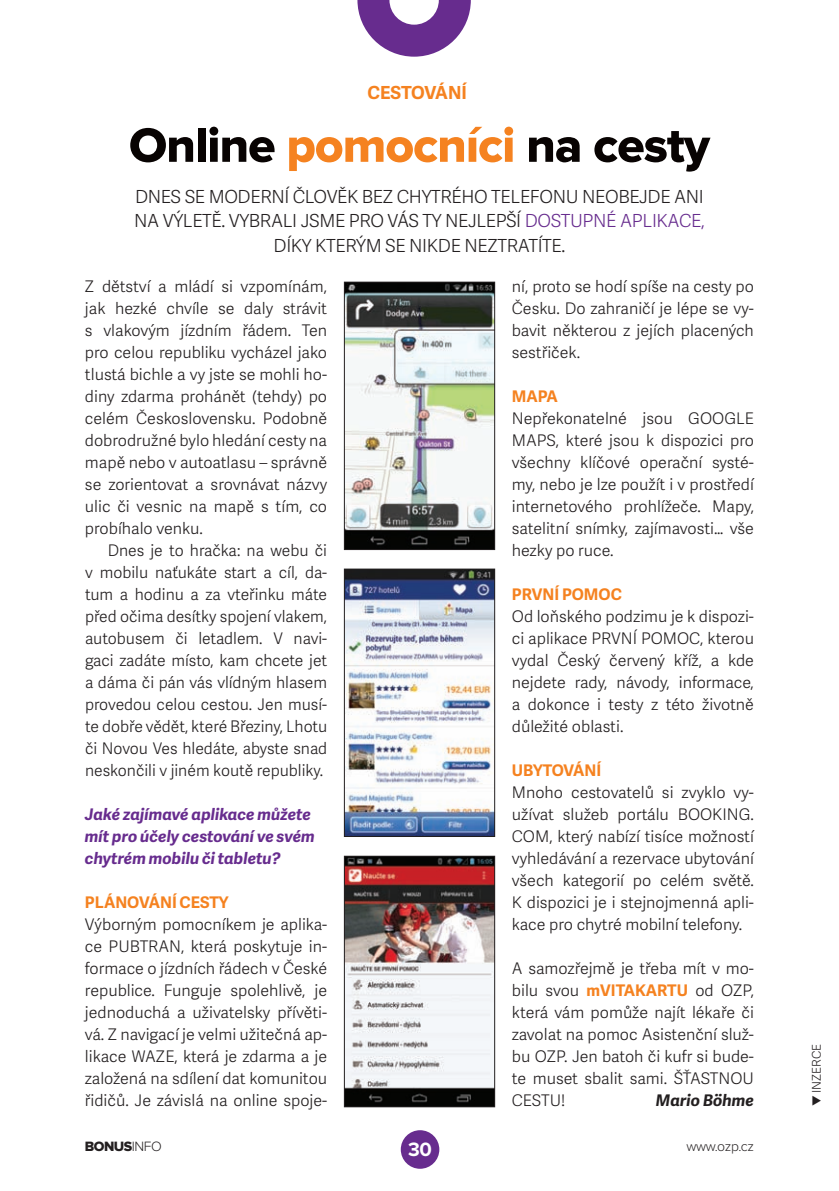
<style>
.page{position:relative;width:839px;height:1191px;background:#fff}
.page>*{position:absolute;margin:0;border:0;box-sizing:border-box;transform-origin:0 0}
.t1{font:50px "Proxima Nova Extrabld";letter-spacing:-.02em;color:#080302}
.t2{font:700 20px "Proxima Nova";color:#fff}
.t3{font:300 18px "Adelle Sans";letter-spacing:-.02em;color:#231f20}
.t4{font:300 18px "Adelle Sans";color:#672c8e}
.t5{font:700 18px "Adelle Sans";color:#f58220}
.t6{font:300 16px/22px "Adelle Sans";color:#231f20}
.t7{font:italic 700 16px/22px "Adelle Sans";color:#672c8e}
.t8{font:italic 700 16px "Adelle Sans";color:#231f20}
.t9{font:300 14px "Proxima Nova";letter-spacing:-.03em;color:#231f20}
.t10{font:14px "Proxima Nova Extrabld";letter-spacing:-.04em;color:#231f20}
.t11{font:300 12px "Adelle Sans";color:#231f20}
.s1{color:#f58220}
.s2{font-weight:700;color:#f58220}
.s3{font-family:"Proxima Nova";font-weight:300}
</style>
<div class="page">
<div style="left:401px;top:1130px;width:38px;height:38px;background:#672c8e;border-radius:50%"></div>
<svg style="left:357px;top:0;width:114px;height:57px"></svg>
<img style="left:346px;top:284px;width:147px;height:264px">
<div style="left:344px;top:282px;width:151px;height:268px;border:1px solid #231f20"></div>
<img style="left:346px;top:571px;width:147px;height:263px">
<div style="left:344px;top:569px;width:151px;height:267px;border:1px solid #231f20"></div>
<img style="left:346px;top:858px;width:147px;height:247px">
<div style="left:344px;top:856px;width:151px;height:251px;border:1px solid #231f20"></div>
<p class="t5" style="left:368px;top:79px;width:12px">CESTOVÁNÍ</p>
<p class="t1" style="left:129px;top:116px;width:583px">Online <span class="s1">pomocníci</span> na cesty</p>
<p class="t3" style="left:135px;top:184px;width:12px">dnes</p>
<p class="t3" style="left:185px;top:184px;width:37px">se moderní</p>
<p class="t3" style="left:293px;top:184px;width:12px">člov</p>
<p class="t3" style="left:337px;top:184px;width:36px">ěk bez</p>
<p class="t3" style="left:397px;top:184px;width:107px">chytrého telefonu</p>
<p class="t3" style="left:582px;top:184px;width:12px">neobejde</p>
<p class="t3" style="left:674px;top:184px;width:11px">ani</p>
<p class="t3" style="left:134px;top:208px;width:125px">na výletě. vybrali</p>
<p class="t3" style="left:301px;top:208px;width:12px">jsme</p>
<p class="t3" style="left:349px;top:208px;width:12px">pro</p>
<p class="t3" style="left:388px;top:208px;width:68px">vás ty nejlepší</p>
<p class="t4" style="left:525px;top:208px;width:13px">dostupn</p>
<p class="t4" style="left:606px;top:208px;width:25px">é aplikace</p>
<p class="t4" style="left:701px;top:208px;width:5px">,</p>
<p class="t3" style="left:274px;top:232px;width:53px">díky kter</p>
<p class="t3" style="left:356px;top:232px;width:64px">ýmse nikde</p>
<p class="t3" style="left:464px;top:232px;width:11px">neztratíte</p>
<p class="t3" style="left:562px;top:232px;width:5px">.</p>
<p class="t6" style="left:85px;top:275px;width:244px">Z dětství a mládí si vzpomínám,</p>
<p class="t6" style="left:85px;top:297px;width:244px">jak hezké chvíle se daly strávit</p>
<p class="t6" style="left:85px;top:319px;width:244px">s vlakovým jízdním řádem. Ten</p>
<p class="t6" style="left:85px;top:341px;width:244px">pro celou republiku vycházel jako</p>
<p class="t6" style="left:85px;top:363px;width:244px">tlustá bichle a vy jste se mohli ho-</p>
<p class="t6" style="left:85px;top:385px;width:244px">diny zdarma prohánět (tehdy) po</p>
<p class="t6" style="left:85px;top:407px;width:244px">celém Československu. Podobně</p>
<p class="t6" style="left:85px;top:429px;width:244px">dobrodružné bylo hledání cesty na</p>
<p class="t6" style="left:85px;top:451px;width:244px">mapě nebo v autoatlasu – správně</p>
<p class="t6" style="left:85px;top:473px;width:244px">se zorientovat a srovnávat názvy</p>
<p class="t6" style="left:85px;top:495px;width:244px">ulic či vesnic na mapě s tím, co</p>
<p class="t6" style="left:85px;top:517px;width:119px">probíhalo venku.</p>
<p class="t6" style="left:108px;top:539px;width:221px">Dnes je to hračka: na webu či</p>
<p class="t6" style="left:85px;top:561px;width:244px">v mobilu naťukáte start a cíl, da-</p>
<p class="t6" style="left:85px;top:583px;width:244px">tum a hodinu a za vteřinku máte</p>
<p class="t6" style="left:85px;top:605px;width:244px">před očima desítky spojení vlakem,</p>
<p class="t6" style="left:85px;top:627px;width:244px">autobusem či letadlem. V navi-</p>
<p class="t6" style="left:85px;top:649px;width:244px">gaci zadáte místo, kam chcete jet</p>
<p class="t6" style="left:85px;top:671px;width:244px">a dáma či pán vás vlídným hlasem</p>
<p class="t6" style="left:85px;top:693px;width:244px">provedou celou cestou. Jen musí-</p>
<p class="t6" style="left:85px;top:715px;width:244px">te dobře vědět, které Březiny, Lhotu</p>
<p class="t6" style="left:85px;top:737px;width:244px">či Novou Ves hledáte, abyste snad</p>
<p class="t6" style="left:85px;top:759px;width:240px">neskončili v jiném koutě republiky.</p>
<p class="t7" style="left:85px;top:803px;width:231px">Jaké zajímavé aplikace můžete mít pro účely cestování ve svém chytrém mobilu či tabletu?</p>
<p class="t6" style="left:85px;top:891px;width:244px"><span class="s2">PLÁNOVÁNÍ CESTY<br></span>Výborným pomocníkem je aplika&shy;ce PUBTRAN, která poskytuje in&shy;formace o jízdních řádech v České republice. Funguje spolehlivě, je jednoduchá a uživatelsky přívěti&shy;vá. Z navigací je velmi užitečná ap&shy;likace WAZE, která je zdarma a je založená na sdílení dat komunitou řidičů. Je závislá na online spoje-</p>
<p class="t6" style="left:512px;top:275px;width:244px;text-align:justify">ní, proto se hodí spíše na cesty po Česku. Do zahraničí je lépe se vy&shy;bavit některou z jejích placených sestřiček.</p>
<p class="t6" style="left:512px;top:385px;width:244px"><span class="s2">MAPA<br></span>Nepřekonatelné jsou GOOGLE<br>MAPS, které jsou k dispozici pro všechny klíčové operační systé&shy;my, nebo je lze použít i v prostředí internetového prohlížeče. Mapy, satelitní snímky, zajímavosti… vše hezky po ruce.</p>
<p class="t6" style="left:512px;top:583px;width:244px"><span class="s2">PRVNÍ POMOC<br></span>Od loňského podzimu je k dispozi&shy;ci aplikace PRVNÍ POMOC, kterou vydal Český červený kříž, a kde nejdete rady, návody, informace, a dokonce i testy z této životně důležité oblasti.</p>
<p class="t6" style="left:512px;top:759px;width:244px"><span class="s2">UBYTOVÁNÍ<br></span>Mnoho cestovatelů si zvyklo vy&shy;užívat služeb portálu BOOKING.<br>COM, který nabízí tisíce možností vyhledávání a rezervace ubytování všech kategorií po celém světě.<br>K dispozici je i stejnojmenná apli&shy;kace pro chytré mobilní telefony.</p>
<p class="t6" style="left:512px;top:957px;width:244px;text-align:justify">A samozřejmě je třeba mít v mo&shy;bilu svou <span class="s2">MVITAKARTU</span> od OZP, která vám pomůže najít lékaře či zavolat na pomoc Asistenční služ&shy;bu OZP. Jen batoh či kufr si bude&shy;te muset sbalit sami. ŠŤASTNOU CESTU!</p>
<p class="t8" style="left:656px;top:1089px;width:100px">Mario Böhme</p>
<p class="t10" style="left:85px;top:1138px;width:78px">bonus<span class="s3">info</span></p>
<p class="t2" style="left:408px;top:1140px;width:25px">30</p>
<p class="t9" style="left:686px;top:1140px;width:69px">www.ozp.cz</p>
<p class="t11" style="left:808px;top:1106px;width:62px;rotate:-90deg">▼inzerce</p>
</div>
